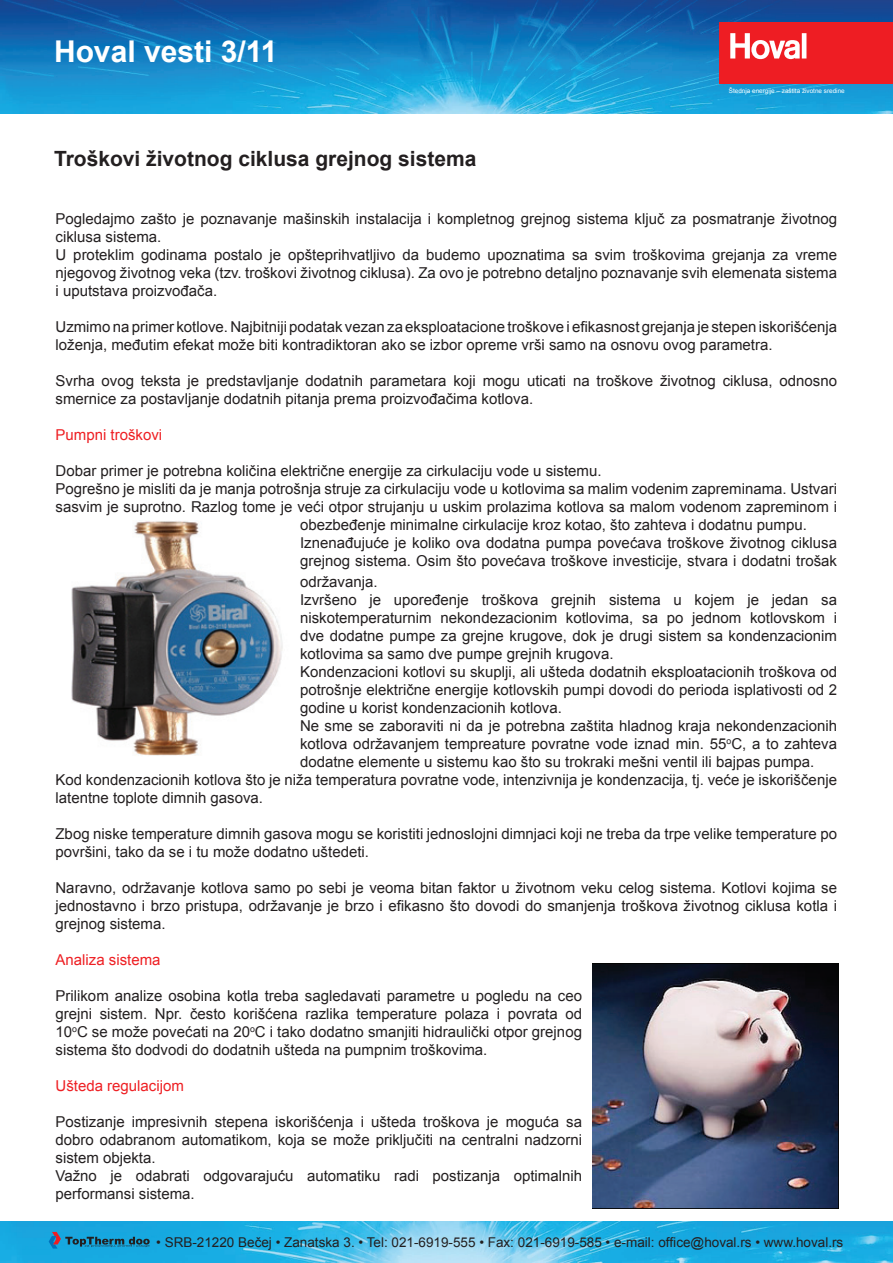
<style>
.page{position:relative;width:893px;height:1263px;background:#fff}
.page>*{position:absolute;margin:0;border:0;box-sizing:border-box;transform-origin:0 0}
.t1{font:700 30px "Arial";color:#fff}
.t2{font:700 21px "Arial";color:#231f20}
.t3{font:15px/18px "Arial";color:#231f20}
.t4{font:15px "Arial";color:#ee1f23}
.t5{font:13.5px "Arial";color:#231f20}
.t6{font:6.3px "Arial";color:#fff}
</style>
<div class="page">
<img style="left:0;top:0;width:893px;height:113px">
<img style="left:0;top:1221px;width:893px;height:42px">
<div style="left:720px;top:23px;width:173px;height:61px;background:#ee1d23"></div>
<svg style="left:730px;top:33px;width:76px;height:26px"></svg>
<svg style="left:49px;top:1232px;width:101px;height:16px;background:#1f84af"></svg>
<img style="left:592px;top:964px;width:247px;height:244px">
<img style="left:71px;top:521px;width:212px;height:235px">
<h1 class="t1" style="left:54px;top:32px;width:225px">Hoval vesti 3/11</h1>
<h2 class="t2" style="left:54px;top:144px;width:424px">Troškovi životnog ciklusa grejnog sistema</h2>
<p class="t6" style="left:729px;top:86px;width:117px">Štednja energije – zaštita životne sredine</p>
<p class="t3" style="left:56px;top:209px;width:783px">Pogledajmo zašto je poznavanje mašinskih instalacija i kompletnog grejnog sistema ključ za posmatranje životnog ciklusa sistema.<br>U proteklim godinama postalo je opšteprihvatljivo da budemo upoznatima sa svim troškovima grejanja za vreme njegovog životnog veka (tzv. troškovi životnog ciklusa). Za ovo je potrebno detaljno poznavanje svih elemenata sistema i uputstava proizvođača.</p>
<p class="t3" style="left:56px;top:317px;width:783px">Uzmimo na primer kotlove. Najbitniji podatak vezan za eksploatacione troškove i efikasnost grejanja je stepen iskorišćenja loženja, međutim efekat može biti kontradiktoran ako se izbor opreme vrši samo na osnovu ovog parametra.</p>
<p class="t3" style="left:56px;top:371px;width:783px">Svrha ovog teksta je predstavljanje dodatnih parametara koji mogu uticati na troškove životnog ciklusa, odnosno smernice za postavljanje dodatnih pitanja prema proizvođačima kotlova.</p>
<p class="t4" style="left:56px;top:424px;width:108px">Pumpni troškovi</p>
<p class="t3" style="left:56px;top:461px;width:548px">Dobar primer je potrebna količina električne energije za cirkulaciju vode u sistemu.</p>
<p class="t3" style="left:56px;top:479px;width:783px">Pogrešno je misliti da je manja potrošnja struje za cirkulaciju vode u kotlovima sa malim vodenim zapreminama. Ustvari</p>
<p class="t3" style="left:56px;top:497px;width:783px">sasvim je suprotno. Razlog tome je veći otpor strujanju u uskim prolazima kotlova sa malom vodenom zapreminom i</p>
<p class="t3" style="left:300px;top:515px;width:508px">obezbeđenje minimalne cirkulacije kroz kotao, što zahteva i dodatnu pumpu.</p>
<p class="t3" style="left:300px;top:533px;width:538px">Iznenađujuće je koliko ova dodatna pumpa povećava troškove životnog ciklusa</p>
<p class="t3" style="left:300px;top:551px;width:538px">grejnog sistema. Osim što povećava troškove investicije, stvara i dodatni trošak</p>
<p class="t3" style="left:300px;top:573px;width:79px">održavanja.</p>
<p class="t3" style="left:300px;top:591px;width:538px">Izvršeno je upoređenje troškova grejnih sistema u kojem je jedan sa</p>
<p class="t3" style="left:300px;top:609px;width:538px">niskotemperaturnim nekondezacionim kotlovima, sa po jednom kotlovskom i</p>
<p class="t3" style="left:300px;top:627px;width:538px">dve dodatne pumpe za grejne krugove, dok je drugi sistem sa kondenzacionim</p>
<p class="t3" style="left:300px;top:645px;width:315px">kotlovima sa samo dve pumpe grejnih krugova.</p>
<p class="t3" style="left:300px;top:663px;width:538px">Kondenzacioni kotlovi su skuplji, ali ušteda dodatnih eksploatacionih troškova od</p>
<p class="t3" style="left:300px;top:681px;width:538px">potrošnje električne energije kotlovskih pumpi dovodi do perioda isplativosti od 2</p>
<p class="t3" style="left:300px;top:699px;width:263px">godine u korist kondenzacionih kotlova.</p>
<p class="t3" style="left:300px;top:717px;width:538px">Ne sme se zaboraviti ni da je potrebna zaštita hladnog kraja nekondenzacionih</p>
<p class="t3" style="left:300px;top:735px;width:539px">kotlova održavanjem tempreature povratne vode iznad min. 55<sup>o</sup>C, a to zahteva</p>
<p class="t3" style="left:300px;top:753px;width:516px">dodatne elemente u sistemu kao što su trokraki mešni ventil ili bajpas pumpa.</p>
<p class="t3" style="left:55px;top:771px;width:783px">Kod kondenzacionih kotlova što je niža temperatura povratne vode, intenzivnija je kondenzacija, tj. veće je iskoriščenje</p>
<p class="t3" style="left:55px;top:789px;width:209px">latentne toplote dimnih gasova.</p>
<p class="t3" style="left:55px;top:825px;width:783px">Zbog niske temperature dimnih gasova mogu se koristiti jednoslojni dimnjaci koji ne treba da trpe velike temperature po površini, tako da se i tu može dodatno uštedeti.</p>
<p class="t3" style="left:55px;top:879px;width:783px;text-align:justify">Naravno, održavanje kotlova samo po sebi je veoma bitan faktor u životnom veku celog sistema. Kotlovi kojima se jednostavno i brzo pristupa, održavanje je brzo i efikasno što dovodi do smanjenja troškova životnog ciklusa kotla i grejnog sistema.</p>
<p class="t4" style="left:55px;top:950px;width:107px">Analiza sistema</p>
<p class="t3" style="left:55px;top:987px;width:528px;text-align:justify">Prilikom analize osobina kotla treba sagledavati parametre u pogledu na ceo grejni sistem. Npr. često korišćena razlika temperature polaza i povrata od 10<sup>o</sup>C se može povećati na 20<sup>o</sup>C i tako dodatno smanjiti hidraulički otpor grejnog sistema što dodvodi do dodatnih ušteda na pumpnim troškovima.</p>
<p class="t4" style="left:56px;top:1076px;width:130px">Ušteda regulacijom</p>
<p class="t3" style="left:56px;top:1113px;width:528px">Postizanje impresivnih stepena iskorišćenja i ušteda troškova je moguća sa dobro odabranom automatikom, koja se može priključiti na centralni nadzorni sistem objekta.<br>Važno je odabrati odgovarajuću automatiku radi postizanja optimalnih performansi sistema.</p>
<p class="t5" style="left:156px;top:1233px;width:689px">• SRB-21220 Bečej • Zanatska 3. • Tel: 021-6919-555 • Fax: 021-6919-585 • e-mail: office@hoval.rs • www.hoval.rs</p>
</div>
